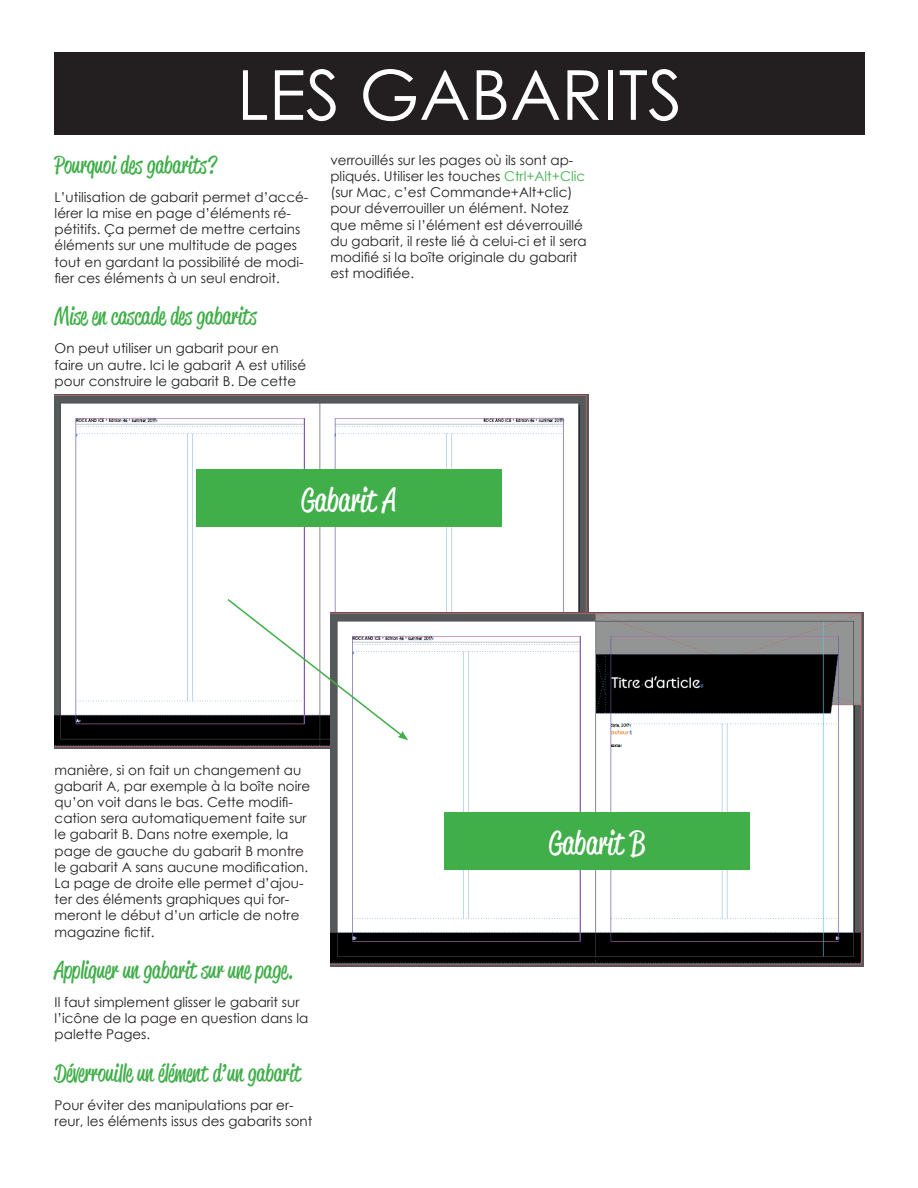
<style>
.page{position:relative;width:918px;height:1188px;background:#fff}
.page>*{position:absolute;margin:0;border:0;box-sizing:border-box;transform-origin:0 0}
.t1{font:69px "Century Gothic";color:#fff}
.t2{font:33px "Reklame Script";color:#fff}
.t3{font:24px "Reklame Script";color:#40ae49}
.t4{font:13.5px/16.2px "Century Gothic";color:#231f20}
.s1{color:#40ae49}
</style>
<div class="page">
<div style="left:55px;top:53px;width:810px;height:82px;background:#231f20"></div>
<img style="left:55px;top:395px;width:533px;height:353px">
<img style="left:330px;top:613px;width:534px;height:353px">
<div style="left:196px;top:470px;width:306px;height:57px;background:#40ae49"></div>
<div style="left:444px;top:813px;width:306px;height:57px;background:#40ae49"></div>
<svg style="left:226px;top:597px;width:182px;height:143px"></svg>
<h1 class="t1" style="left:237px;top:47px;width:447px">LES GABARITS</h1>
<h3 class="t3" style="left:55px;top:148px;width:163px">Pourquoi des gabarits?</h3>
<p class="t4" style="left:55px;top:189px;width:255px">L’utilisation de gabarit permet d’accé&shy;lérer la mise en page d’éléments ré&shy;pétitifs. Ça permet de mettre certains éléments sur une multitude de pages tout en gardant la possibilité de modi&shy;fier ces éléments à un seul endroit.</p>
<h3 class="t3" style="left:55px;top:300px;width:203px">Mise en cascade des gabarits</h3>
<p class="t4" style="left:55px;top:340px;width:253px">On peut utiliser un gabarit pour en faire un autre. Ici le gabarit A est utilisé pour construire le gabarit B. De cette</p>
<p class="t4" style="left:330px;top:152px;width:258px">verrouillés sur les pages où ils sont ap&shy;pliqués. Utiliser les touches <span class="s1">Ctrl+Alt+Clic </span>(sur Mac, c’est Commande+Alt+clic) pour déverrouiller un élément. Notez que même si l’élément est déverrouillé du gabarit, il reste lié à celui-ci et il sera modifié si la boîte originale du gabarit est modifiée.</p>
<h2 class="t2" style="left:302px;top:477px;width:96px">Gabarit A</h2>
<p class="t4" style="left:55px;top:761px;width:257px">manière, si on fait un changement au gabarit A, par exemple à la boîte noire qu’on voit dans le bas. Cette modifi&shy;cation sera automatiquement faite sur le gabarit B. Dans notre exemple, la page de gauche du gabarit B montre le gabarit A sans aucune modification.<br>La page de droite elle permet d’ajou&shy;ter des éléments graphiques qui for&shy;meront le début d’un article de notre magazine fictif.</p>
<h3 class="t3" style="left:55px;top:954px;width:240px">Appliquer un gabarit sur une page.</h3>
<p class="t4" style="left:55px;top:994px;width:255px">Il faut simplement glisser le gabarit sur l’icône de la page en question dans la palette Pages.</p>
<h3 class="t3" style="left:55px;top:1057px;width:248px">Déverrouille un élément d’un gabarit</h3>
<p class="t4" style="left:55px;top:1097px;width:259px">Pour éviter des manipulations par er&shy;reur, les éléments issus des gabarits sont</p>
<h2 class="t2" style="left:549px;top:820px;width:98px">Gabarit B</h2>
</div>
